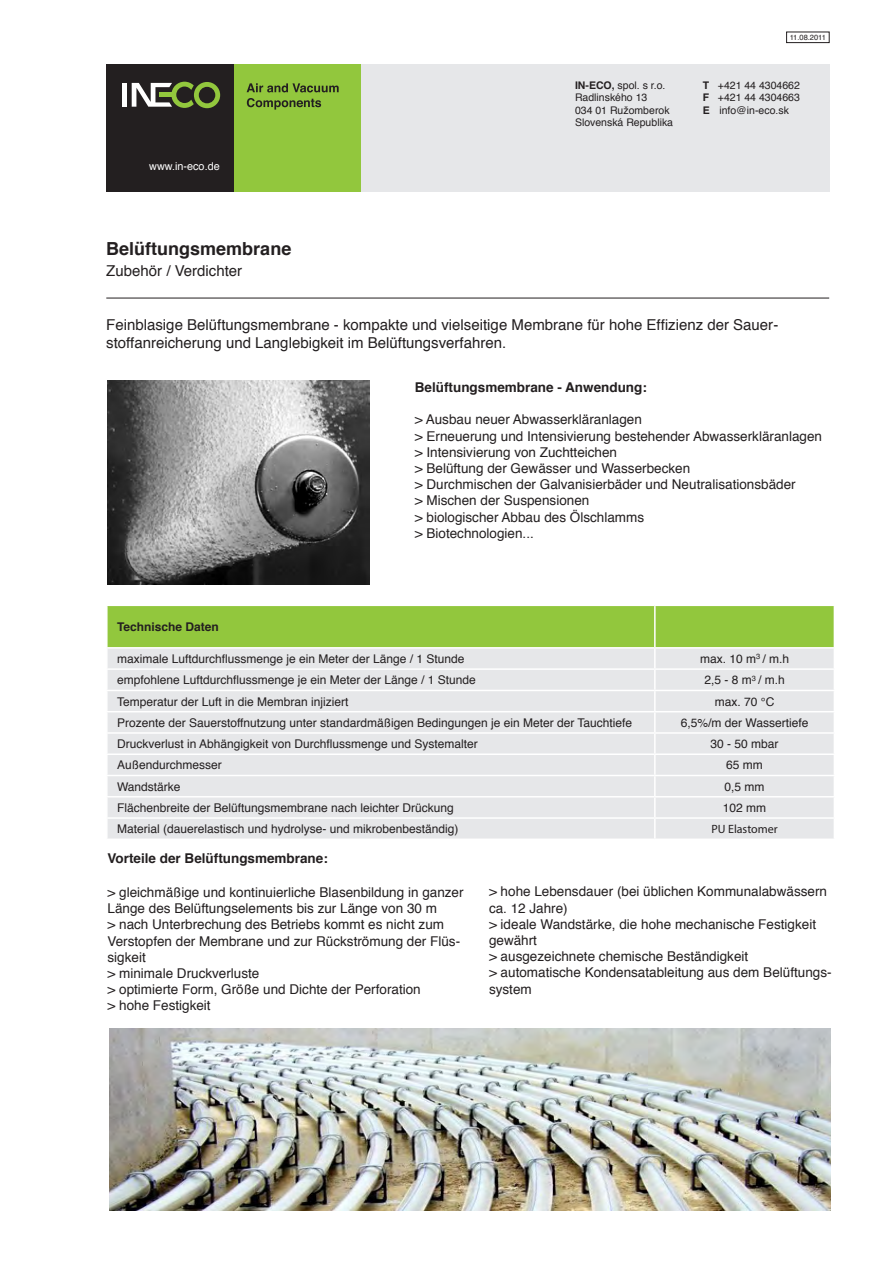
<style>
.page{position:relative;width:893px;height:1263px;background:#fff}
.page>*{position:absolute;margin:0;border:0;box-sizing:border-box;transform-origin:0 0}
.t1{font:700 18px "Helvetica";color:#231f20}
.t2{font:15px/18px "Helvetica";color:#231f20}
.t3{font:13.5px/16.2px "Helvetica";color:#231f20}
.t4{font:700 13.5px "Helvetica";color:#231f20}
.t5{font:12px "Helvetica";color:#231f20}
.t6{font:700 12px "Helvetica";color:#231f20}
.t7{font:12px "Myriad Pro";color:#231f20}
.t8{font:10.8px "Helvetica";color:#fff}
.t9{font:10.5px "Helvetica";color:#231f20}
.t10{font:7.5px "Helvetica";color:#231f20}
.s1{font-weight:700}
</style>
<div class="page">
<div style="left:319px;top:64px;width:510px;height:127px;background:#e6e7e9"></div>
<div style="left:234px;top:64px;width:127px;height:127px;background:#92c73d"></div>
<svg style="left:247px;top:98px;width:74px;height:12px"></svg>
<svg style="left:247px;top:83px;width:92px;height:9px"></svg>
<div style="left:106px;top:64px;width:128px;height:127px;background:#231f20"></div>
<div style="left:122px;top:83px;width:5px;height:24px;background:#fff"></div>
<svg style="left:132px;top:82px;width:88px;height:26px"></svg>
<div style="left:786px;top:32px;width:43px;height:11px;border:1px solid #231f20"></div>
<hr style="left:106px;top:298px;width:723px;height:1px;background:#231f20">
<svg style="left:107px;top:605px;width:727px;height:233px;background:#d8e2cc"></svg>
<img style="left:107px;top:380px;width:263px;height:204px">
<img style="left:109px;top:1028px;width:722px;height:182px">
<p class="t8" style="left:149px;top:158px;width:72px">www.in-eco.de</p>
<p class="t1" style="left:106px;top:234px;width:187px">Belüftungsmembrane</p>
<p class="t2" style="left:106px;top:263px;width:137px">Zubehör / Verdichter</p>
<p class="t9" style="left:575px;top:77px;width:92px"><span class="s1">IN-ECO,</span> spol. s r.o.</p>
<p class="t9" style="left:575px;top:89px;width:74px">Radlinského 13</p>
<p class="t9" style="left:575px;top:102px;width:96px">034 01 Ružomberok</p>
<p class="t9" style="left:575px;top:115px;width:100px">Slovenská Republika</p>
<p class="t10" style="left:790px;top:32px;width:38px">11.08.2011</p>
<p class="t9" style="left:703px;top:77px;width:99px"><span class="s1">T</span> +421 44 4304662</p>
<p class="t9" style="left:703px;top:89px;width:99px"><span class="s1">F</span> +421 44 4304663</p>
<p class="t9" style="left:703px;top:102px;width:88px"><span class="s1">E</span> info@in-eco.sk</p>
<p class="t2" style="left:106px;top:316px;width:674px">Feinblasige Belüftungsmembrane - kompakte und vielseitige Membrane für hohe Effizienz der Sauer&shy;stoffanreicherung und Langlebigkeit im Belüftungsverfahren.</p>
<p class="t4" style="left:415px;top:376px;width:234px">Belüftungsmembrane - Anwendung:</p>
<p class="t3" style="left:415px;top:412px;width:229px">&gt; Ausbau neuer Abwasserkläranlagen</p>
<p class="t3" style="left:415px;top:428px;width:409px">&gt; Erneuerung und Intensivierung bestehender Abwasserkläranlagen</p>
<p class="t3" style="left:415px;top:444px;width:204px">&gt; Intensivierung von Zuchtteichen</p>
<p class="t3" style="left:415px;top:460px;width:277px">&gt; Belüftung der Gewässer und Wasserbecken</p>
<p class="t3" style="left:415px;top:477px;width:382px">&gt; Durchmischen der Galvanisierbäder und Neutralisationsbäder</p>
<p class="t3" style="left:415px;top:493px;width:176px">&gt; Mischen der Suspensionen</p>
<p class="t3" style="left:415px;top:509px;width:231px">&gt; biologischer Abbau des Ölschlamms</p>
<p class="t3" style="left:415px;top:525px;width:120px">&gt; Biotechnologien...</p>
<p class="t6" style="left:117px;top:617px;width:103px">Technische Daten</p>
<p class="t5" style="left:117px;top:649px;width:349px">maximale Luftdurchflussmenge je ein Meter der Länge / 1 Stunde</p>
<p class="t5" style="left:700px;top:649px;width:90px">max. 10 m<sup>3</sup> / m.h</p>
<p class="t5" style="left:117px;top:671px;width:360px">empfohlene Luftdurchflussmenge je ein Meter der Länge / 1 Stunde</p>
<p class="t5" style="left:704px;top:671px;width:82px">2,5 - 8 m<sup>3</sup> / m.h</p>
<p class="t5" style="left:117px;top:692px;width:233px">Temperatur der Luft in die Membran injiziert</p>
<p class="t5" style="left:715px;top:692px;width:61px">max. 70 °C</p>
<p class="t5" style="left:117px;top:713px;width:517px">Prozente der Sauerstoffnutzung unter standardmäßigen Bedingungen je ein Meter der Tauchtiefe</p>
<p class="t5" style="left:681px;top:713px;width:129px">6,5%/m der Wassertiefe</p>
<p class="t5" style="left:117px;top:735px;width:362px">Druckverlust in Abhängigkeit von Durchflussmenge und Systemalter</p>
<p class="t5" style="left:711px;top:735px;width:70px">30 - 50 mbar</p>
<p class="t5" style="left:117px;top:756px;width:106px">Außendurchmesser</p>
<p class="t5" style="left:726px;top:756px;width:38px">65 mm</p>
<p class="t5" style="left:117px;top:777px;width:65px">Wandstärke</p>
<p class="t5" style="left:725px;top:777px;width:42px">0,5 mm</p>
<p class="t5" style="left:117px;top:798px;width:338px">Flächenbreite der Belüftungsmembrane nach leichter Drückung</p>
<p class="t5" style="left:723px;top:798px;width:45px">102 mm</p>
<p class="t5" style="left:117px;top:820px;width:343px">Material (dauerelastisch und hydrolyse- und mikrobenbeständig)</p>
<p class="t7" style="left:711px;top:822px;width:68px">PU Elastomer</p>
<p class="t4" style="left:108px;top:847px;width:222px">Vorteile der Belüftungsmembrane:</p>
<p class="t3" style="left:108px;top:885px;width:358px">&gt; gleichmäßige und kontinuierliche Blasenbildung in ganzer<br>Länge des Belüftungselements bis zur Länge von 30 m</p>
<p class="t3" style="left:108px;top:917px;width:354px">&gt; nach Unterbrechung des Betriebs kommt es nicht zum<br>Verstopfen der Membrane und zur Rückströmung der Flüs&shy;sigkeit</p>
<p class="t3" style="left:108px;top:966px;width:153px">&gt; minimale Druckverluste</p>
<p class="t3" style="left:108px;top:982px;width:315px">&gt; optimierte Form, Größe und Dichte der Perforation</p>
<p class="t3" style="left:108px;top:998px;width:105px">&gt; hohe Festigkeit</p>
<p class="t3" style="left:489px;top:884px;width:340px">&gt; hohe Lebensdauer (bei üblichen Kommunalabwässern ca. 12 Jahre)</p>
<p class="t3" style="left:489px;top:916px;width:329px">&gt; ideale Wandstärke, die hohe mechanische Festigkeit gewährt</p>
<p class="t3" style="left:489px;top:949px;width:261px">&gt; ausgezeichnete chemische Beständigkeit</p>
<p class="t3" style="left:489px;top:965px;width:344px">&gt; automatische Kondensatableitung aus dem Belüftungs&shy;system</p>
</div>
